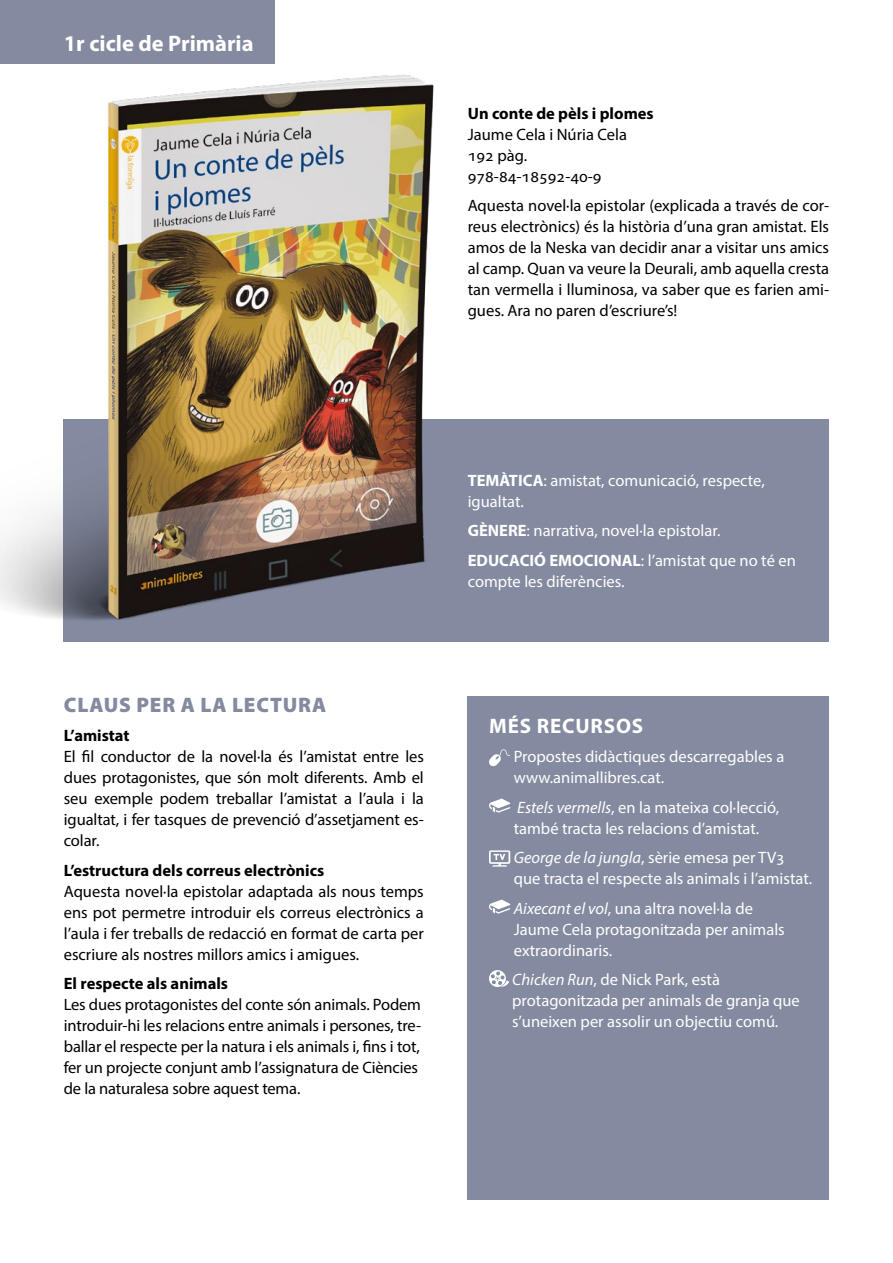
<style>
.page{position:relative;width:893px;height:1263px;background:#fff}
.page>*{position:absolute;margin:0;border:0;box-sizing:border-box;transform-origin:0 0}
.t1{font:700 22.5px "Myriad Pro";color:#fff}
.Títol_Claus_1{font:900 21px "Myriad Pro";letter-spacing:.04em;color:#848a9f}
.t2{font:700 21px "Myriad Pro";letter-spacing:.04em;color:#fff}
.Text{font:16.5px/21px "Myriad Pro";letter-spacing:-.01em;color:#000;text-align:justify}
.Temàtica__gènere{font:16.5px/21px "Myriad Pro";color:#fff}
.Títol_Claus_2{font:700 16.5px "Myriad Pro";color:#000}
.s1{font-weight:700}
.s2{font-style:italic}
</style>
<div class="page">
<div style="left:64px;top:419px;width:765px;height:223px;background:#848a9f"></div>
<div style="left:468px;top:696px;width:361px;height:503px;background:#848a9f"></div>
<div style="left:0;top:0;width:275px;height:64px;background:#848a9f"></div>
<img style="left:0;top:74px;width:434px;height:568px">
<svg style="left:489px;top:749px;width:21px;height:18px"></svg>
<svg style="left:489px;top:798px;width:21px;height:15px"></svg>
<svg style="left:489px;top:850px;width:21px;height:17px"></svg>
<svg style="left:489px;top:899px;width:21px;height:15px"></svg>
<svg style="left:489px;top:970px;width:20px;height:17px"></svg>
<h1 class="t1" style="left:64px;top:29px;width:191px">1r cicle de Primària</h1>
<p class="Títol_Claus_2" style="left:468px;top:102px;width:188px">Un conte de pèls i plomes</p>
<p class="Text" style="left:468px;top:123px;width:161px;text-align:left">Jaume Cela i Núria Cela<br>192 pàg.<br>978-84-18592-40-9</p>
<p class="Text" style="left:468px;top:195px;width:363px">Aquesta novel·la epistolar (explicada a través de cor&shy;reus electrònics) és la història d’una gran amistat. Els amos de la Neska van decidir anar a visitar uns amics al camp. Quan va veure la Deurali, amb aquella cresta tan vermella i lluminosa, va saber que es farien ami&shy;gues. Ara no paren d’escriure’s!</p>
<p class="Títol_Claus_1" style="left:64px;top:690px;width:264px">CLAUS PER A LA LECTURA</p>
<p class="Títol_Claus_2" style="left:64px;top:725px;width:67px">L’amistat</p>
<p class="Text" style="left:64px;top:746px;width:362px">El fil conductor de la novel·la és l’amistat entre les dues protagonistes, que són molt diferents. Amb el seu exemple podem treballar l’amistat a l’aula i la igualtat, i fer tasques de prevenció d’assetjament es&shy;colar.</p>
<p class="Títol_Claus_2" style="left:64px;top:859px;width:262px">L’estructura dels correus electrònics</p>
<p class="Text" style="left:64px;top:880px;width:362px">Aquesta novel·la epistolar adaptada als nous temps ens pot permetre introduir els correus electrònics a l’aula i fer treballs de redacció en format de carta per escriure als nostres millors amics i amigues.</p>
<p class="Títol_Claus_2" style="left:64px;top:973px;width:166px">El respecte als animals</p>
<p class="Text" style="left:64px;top:994px;width:359px;text-align:left">Les dues protagonistes del conte són animals. Podem introduir-hi les relacions entre animals i persones, tre&shy;ballar el respecte per la natura i els animals i, fins i tot, fer un projecte conjunt amb l’assignatura de Ciències de la naturalesa sobre aquest tema.</p>
<p class="Temàtica__gènere" style="left:468px;top:469px;width:298px"><span class="s1">TEMÀTICA</span>: amistat, comunicació, respecte, igualtat.</p>
<p class="Temàtica__gènere" style="left:468px;top:520px;width:254px"><span class="s1">GÈNERE</span>: narrativa, novel·la epistolar.</p>
<p class="Temàtica__gènere" style="left:468px;top:549px;width:330px"><span class="s1">EDUCACIÓ EMOCIONAL</span>: l’amistat que no té en compte les diferències.</p>
<p class="t2" style="left:489px;top:712px;width:156px">MÉS RECURSOS</p>
<p class="Temàtica__gènere" style="left:514px;top:746px;width:272px">Propostes didàctiques descarregables a www.animallibres.cat.</p>
<p class="Temàtica__gènere" style="left:514px;top:797px;width:267px"><span class="s2">Estels vermells</span>, en la mateixa col·lecció, també tracta les relacions d’amistat.</p>
<p class="Temàtica__gènere" style="left:514px;top:847px;width:300px"><span class="s2">George de la jungla</span>, sèrie emesa per TV3 que tracta el respecte als animals i l’amistat.</p>
<p class="Temàtica__gènere" style="left:514px;top:898px;width:272px"><span class="s2">Aixecant el vol</span>, una altra novel·la de<br>Jaume Cela protagonitzada per animals extraordinaris.</p>
<p class="Temàtica__gènere" style="left:512px;top:969px;width:289px"><span class="s2">Chicken Run</span>, de Nick Park, està protagonitzada per animals de granja que s’uneixen per assolir un objectiu comú.</p>
</div>
